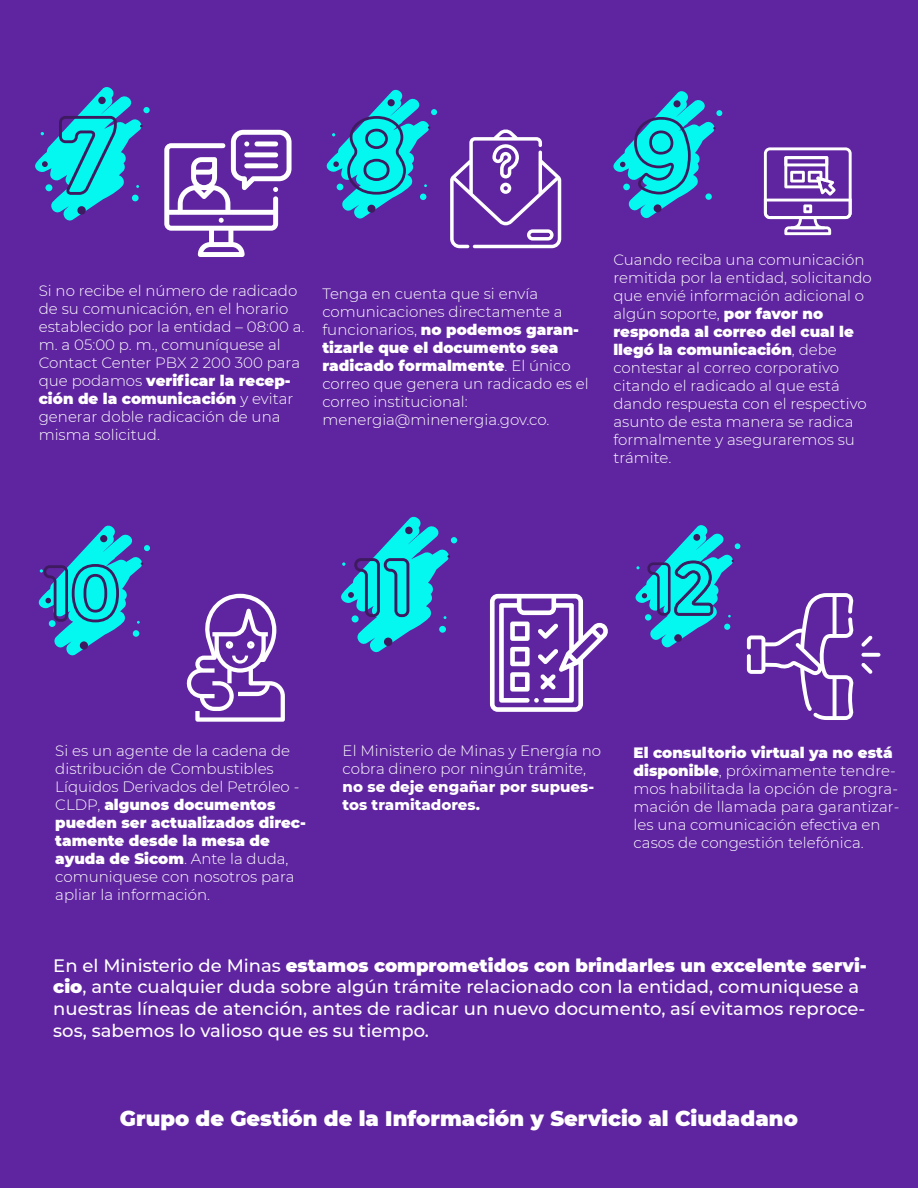
<style>
.page{position:relative;width:918px;height:1188px;background:#5f249f}
.page>*{position:absolute;margin:0;border:0;box-sizing:border-box;transform-origin:0 0}
.t1{font:900 21px "Montserrat";color:#fff}
.t2{font:500 18px/21.6px "Montserrat";color:#fff}
.t3{font:300 15px/18px "Montserrat";color:#fff}
.t4{font:800 15px/18px "Montserrat";color:#fff}
.s1{font-weight:900}
</style>
<div class="page">
<div style="left:143px;top:107px;width:7px;height:6px;background:#05f8ef;border-radius:50%"></div>
<svg style="left:35px;top:87px;width:110px;height:134px"></svg>
<svg style="left:326px;top:89px;width:111px;height:130px"></svg>
<svg style="left:613px;top:91px;width:109px;height:127px"></svg>
<svg style="left:635px;top:525px;width:105px;height:123px"></svg>
<svg style="left:38px;top:525px;width:112px;height:131px"></svg>
<svg style="left:341px;top:516px;width:116px;height:137px"></svg>
<svg style="left:164px;top:130px;width:128px;height:127px"></svg>
<svg style="left:450px;top:129px;width:111px;height:119px"></svg>
<svg style="left:764px;top:147px;width:88px;height:88px"></svg>
<svg style="left:186px;top:594px;width:99px;height:128px"></svg>
<svg style="left:490px;top:594px;width:118px;height:118px"></svg>
<svg style="left:747px;top:593px;width:107px;height:127px"></svg>
<svg style="left:861px;top:653px;width:19px;height:4px"></svg>
<svg style="left:861px;top:636px;width:12px;height:11px"></svg>
<svg style="left:861px;top:663px;width:12px;height:11px"></svg>
<p class="t3" style="left:39px;top:281px;width:267px">Si no recibe el número de radicado de su comunicación, en el horario establecido por la entidad – 08:00 a. m. a 05:00 p. m., comuníquese al<br>Contact Center PBX 2 200 300 para que podamos <span class="s1">verificar la recep&shy;ción de la comunicación</span> y evitar generar doble radicación de una misma solicitud.</p>
<p class="t3" style="left:322px;top:284px;width:268px">Tenga en cuenta que si envía comunicaciones directamente a funcionarios, <span class="s1">no podemos garan&shy;tizarle que el documento sea radicado formalmente</span>. El único correo que genera un radicado es el correo institucional: menergia@minenergia.gov.co.</p>
<p class="t3" style="left:613px;top:251px;width:260px">Cuando reciba una comunicación remitida por la entidad, solicitando que envié información adicional o algún soporte, <span class="s1">por favor no responda al correo del cual le llegó la comunicación</span>, debe contestar al correo corporativo citando el radicado al que está dando respuesta con el respectivo asunto de esta manera se radica formalmente y aseguraremos su trámite.</p>
<p class="t3" style="left:55px;top:742px;width:252px">Si es un agente de la cadena de distribución de Combustibles<br>Líquidos Derivados del Petróleo -<br>CLDP, <span class="s1">algunos documentos pueden ser actualizados direc&shy;tamente desde la mesa de ayuda de Sicom</span>. Ante la duda, comuniquese con nosotros para apliar la información.</p>
<p class="t3" style="left:343px;top:742px;width:260px">El Ministerio de Minas y Energía no cobra dinero por ningún trámite,</p>
<p class="t4" style="left:343px;top:777px;width:253px">no se deje engañar por supues&shy;tos tramitadores.</p>
<p class="t3" style="left:634px;top:743px;width:267px"><span class="s1">El consultorio virtual ya no está disponible</span>, próximamente tendre&shy;mos habilitada la opción de progra&shy;mación de llamada para garantizar&shy;les una comunicación efectiva en casos de congestión telefónica.</p>
<p class="t2" style="left:53px;top:954px;width:815px">En el Ministerio de Minas <span class="s1">estamos comprometidos con brindarles un excelente servi&shy;cio</span>, ante cualquier duda sobre algún trámite relacionado con la entidad, comuniquese a nuestras líneas de atención, antes de radicar un nuevo documento, así evitamos reproce&shy;sos, sabemos lo valioso que es su tiempo.</p>
<h1 class="t1" style="left:120px;top:1103px;width:680px">Grupo de Gestión de la Información y Servicio al Ciudadano</h1>
</div>
